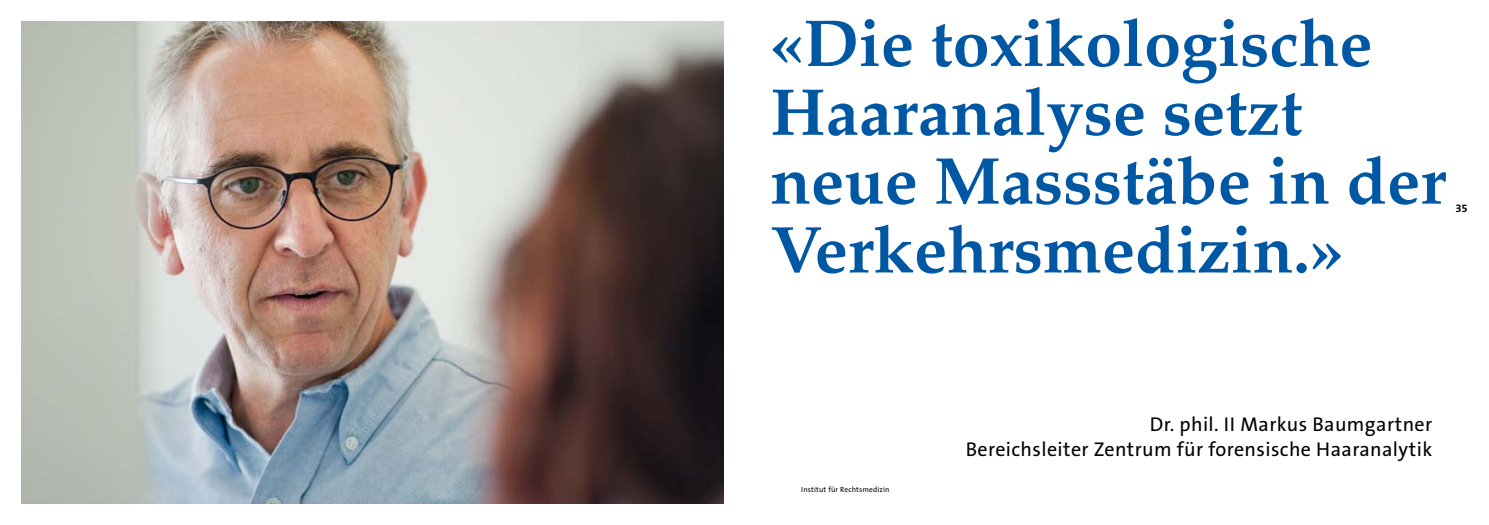
<style>
.page{position:relative;width:1489px;height:525px;background:#fff}
.page>*{position:absolute;margin:0;border:0;box-sizing:border-box;transform-origin:0 0}
.t1{font:700 66.25px/68.8px "Palatino LT Std";color:#0057a3}
.t2{font:20px/25px "The Sans B5 Plain";letter-spacing:.02em;color:#000;text-align:right}
.t3{font:700 11.25px "The Sans B7";color:#000}
.t4{font:7.5px "The Sans B5 Plain";letter-spacing:.02em;color:#000}
</style>
<div class="page">
<img style="left:21px;top:21px;width:702px;height:482px">
<h1 class="t1" style="left:770px;top:10px;width:677px">«Die toxikologische<br>Haaranalyse setzt neue Massstäbe in der<br>Verkehrsmedizin.»</h1>
<p class="t3" style="left:1455px;top:202px;width:14px">35</p>
<p class="t4" style="left:801px;top:485px;width:90px">Institut für Rechtsmedizin</p>
<p class="t2" style="left:965px;top:412px;width:468px">Dr. phil. II Markus Baumgartner<br>Bereichsleiter Zentrum für forensische Haaranalytik</p>
</div>
